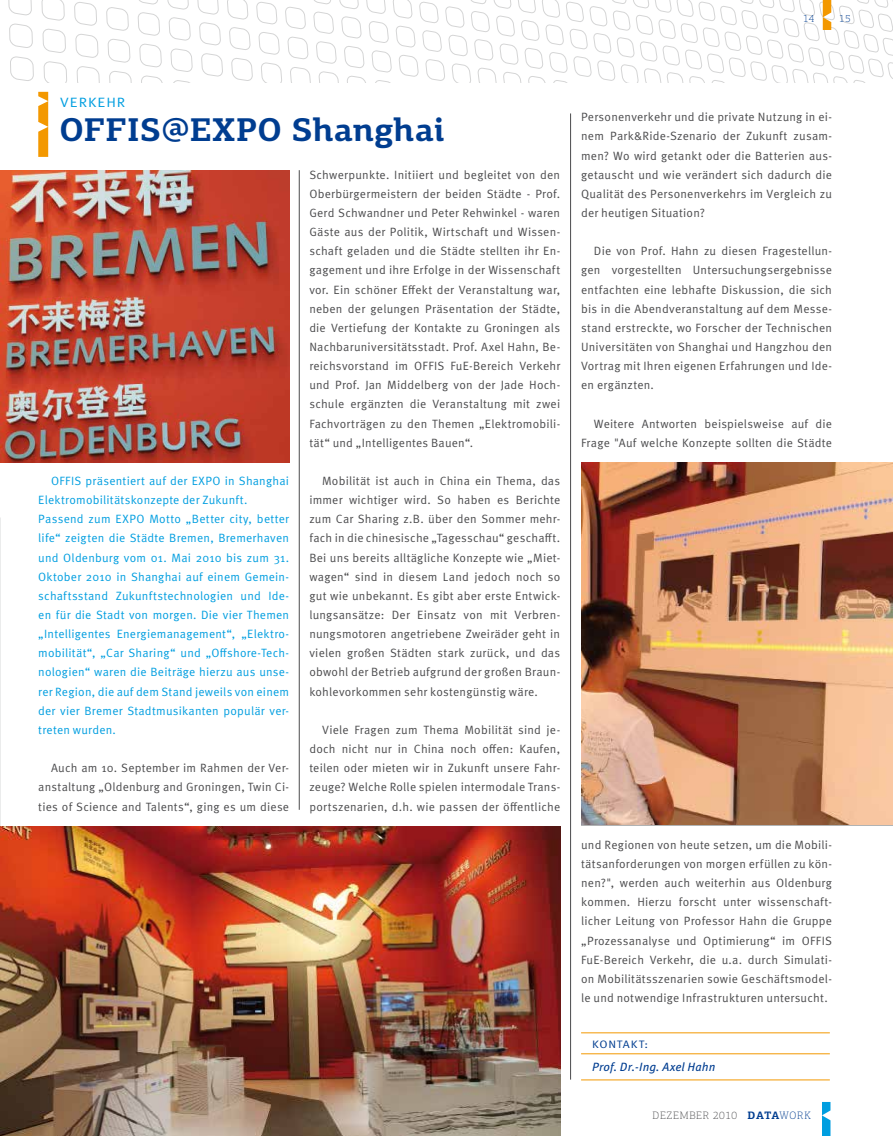
<style>
.page{position:relative;width:893px;height:1136px;background:#fff}
.page>*{position:absolute;margin:0;border:0;box-sizing:border-box;transform-origin:0 0}
.t1{font:700 33px "PF Agora Slab Pro";letter-spacing:.01em;color:#003d90}
.t2{font:13.5px "Meta OT";letter-spacing:.065em;color:#009ee0;scale:1.11 1}
.t3{font:12px/19.2px "Meta OT";letter-spacing:.015em;color:#4b4b4d;text-align:justify}
.t4{font:12px/19.2px "Meta OT";letter-spacing:.015em;color:#009ee0}
.t5{font:italic 12px "Meta OT";letter-spacing:.01em;color:#003d90}
.t6{font:100 10.8px "PF Agora Slab Pro";letter-spacing:.065em;color:#4b4b4d}
.t7{font:10.8px "Meta OT";letter-spacing:.065em;color:#003d90;scale:1.11 1}
.t8{font:100 10.5px "PF Agora Slab Pro";color:#003d90}
.s1{font-weight:700;color:#003d90}
.s2{color:#003d90}
</style>
<div class="page">
<svg style="left:8px;top:0;width:885px;height:83px"></svg>
<svg style="left:823px;top:0;width:8px;height:30px"></svg>
<svg style="left:822px;top:1102px;width:8px;height:33px"></svg>
<hr style="left:570px;top:113px;width:1px;height:966px;background:#4b4b4d">
<hr style="left:299px;top:170px;width:1px;height:639px;background:#4b4b4d">
<svg style="left:38px;top:92px;width:10px;height:65px"></svg>
<hr style="left:581px;top:1079px;width:249px;height:1px;background:#f39800">
<hr style="left:581px;top:1053px;width:249px;height:1px;background:#f39800">
<hr style="left:581px;top:1032px;width:249px;height:1px;background:#f39800">
<img style="left:0;top:170px;width:289px;height:292px">
<img style="left:0;top:517px;width:1px;height:310px">
<img style="left:0;top:826px;width:560px;height:309px">
<img style="left:581px;top:462px;width:312px;height:362px">
<p class="t8" style="left:803px;top:12px;width:13px">14</p>
<p class="t8" style="left:839px;top:12px;width:13px">15</p>
<p class="t2" style="left:60px;top:94px;width:60px">VERKEHR</p>
<h1 class="t1" style="left:60px;top:108px;width:387px">OFFIS@EXPO Shanghai</h1>
<p class="t4" style="left:38px;top:471px;width:252px;text-indent:13px">OFFIS präsentiert auf der EXPO in Shanghai Elektromobilitätskonzepte der Zukunft.<br>Passend zum EXPO Motto „Better city, better life“ zeigten die Städte Bremen, Bremerhaven und Oldenburg vom 01. Mai 2010 bis zum 31.<br>Oktober 2010 in Shanghai auf einem Gemein&shy;schaftsstand Zukunftstechnologien und Ide&shy;en für die Stadt von morgen. Die vier Themen „Intelligentes Energiemanagement“, „Elektro&shy;mobilität“, „Car Sharing“ und „Offshore-Tech&shy;nologien“ waren die Beiträge hierzu aus unse&shy;rer Region, die auf dem Stand jeweils von einem der vier Bremer Stadtmusikanten populär ver&shy;treten wurden.</p>
<p class="t3" style="left:38px;top:758px;width:252px;text-indent:13px">Auch am 10. September im Rahmen der Ver&shy;anstaltung „Oldenburg and Groningen, Twin Ci&shy;ties of Science and Talents“, ging es um diese</p>
<p class="t3" style="left:309px;top:165px;width:252px">Schwerpunkte. Initiiert und begleitet von den Oberbürgermeistern der beiden Städte - Prof.<br>Gerd Schwandner und Peter Rehwinkel - waren Gäste aus der Politik, Wirtschaft und Wissen&shy;schaft geladen und die Städte stellten ihr En&shy;gagement und ihre Erfolge in der Wissenschaft vor. Ein schöner Effekt der Veranstaltung war, neben der gelungen Präsentation der Städte, die Vertiefung der Kontakte zu Groningen als Nachbaruniversitätsstadt. Prof. Axel Hahn, Be&shy;reichsvorstand im OFFIS FuE-Bereich Verkehr und Prof. Jan Middelberg von der Jade Hoch&shy;schule ergänzten die Veranstaltung mit zwei Fachvorträgen zu den Themen „Elektromobili&shy;tät“ und „Intelligentes Bauen“.</p>
<p class="t3" style="left:309px;top:471px;width:252px;text-indent:13px">Mobilität ist auch in China ein Thema, das immer wichtiger wird. So haben es Berichte zum Car Sharing z.B. über den Sommer mehr&shy;fach in die chinesische „Tagesschau“ geschafft.<br>Bei uns bereits alltägliche Konzepte wie „Miet&shy;wagen“ sind in diesem Land jedoch noch so gut wie unbekannt. Es gibt aber erste Entwick&shy;lungsansätze: Der Einsatz von mit Verbren&shy;nungsmotoren angetriebene Zweiräder geht in vielen großen Städten stark zurück, und das obwohl der Betrieb aufgrund der großen Braun&shy;kohlevorkommen sehr kostengünstig wäre.</p>
<p class="t3" style="left:309px;top:720px;width:252px;text-indent:13px">Viele Fragen zum Thema Mobilität sind je&shy;doch nicht nur in China noch offen: Kaufen, teilen oder mieten wir in Zukunft unsere Fahr&shy;zeuge? Welche Rolle spielen intermodale Trans&shy;portszenarien, d.h. wie passen der öffentliche</p>
<p class="t3" style="left:581px;top:108px;width:252px">Personenverkehr und die private Nutzung in ei&shy;nem Park&amp;Ride-Szenario der Zukunft zusam&shy;men? Wo wird getankt oder die Batterien aus&shy;getauscht und wie verändert sich dadurch die Qualität des Personenverkehrs im Vergleich zu der heutigen Situation?</p>
<p class="t3" style="left:581px;top:242px;width:252px;text-indent:13px">Die von Prof. Hahn zu diesen Fragestellun&shy;gen vorgestellten Untersuchungsergebnisse entfachten eine lebhafte Diskussion, die sich bis in die Abendveranstaltung auf dem Messe&shy;stand erstreckte, wo Forscher der Technischen Universitäten von Shanghai und Hangzhou den Vortrag mit Ihren eigenen Erfahrungen und Ide&shy;en ergänzten.</p>
<p class="t3" style="left:581px;top:414px;width:252px;text-align:right">Weitere Antworten beispielsweise auf die<br>Frage "Auf welche Konzepte sollten die Städte</p>
<p class="t3" style="left:581px;top:835px;width:252px">und Regionen von heute setzen, um die Mobili&shy;tätsanforderungen von morgen erfüllen zu kön&shy;nen?", werden auch weiterhin aus Oldenburg kommen. Hierzu forscht unter wissenschaft&shy;licher Leitung von Professor Hahn die Gruppe „Prozessanalyse und Optimierung“ im OFFIS FuE-Bereich Verkehr, die u.a. durch Simulati&shy;on Mobilitätsszenarien sowie Geschäftsmodel&shy;le und notwendige Infrastrukturen untersucht.</p>
<p class="t7" style="left:592px;top:1037px;width:52px">KONTAKT:</p>
<p class="t5" style="left:592px;top:1058px;width:125px">Prof. Dr.-Ing. Axel Hahn</p>
<p class="t6" style="left:653px;top:1109px;width:160px">DEZEMBER 2010 <span class="s1">DATA</span><span class="s2">WORK</span></p>
</div>
